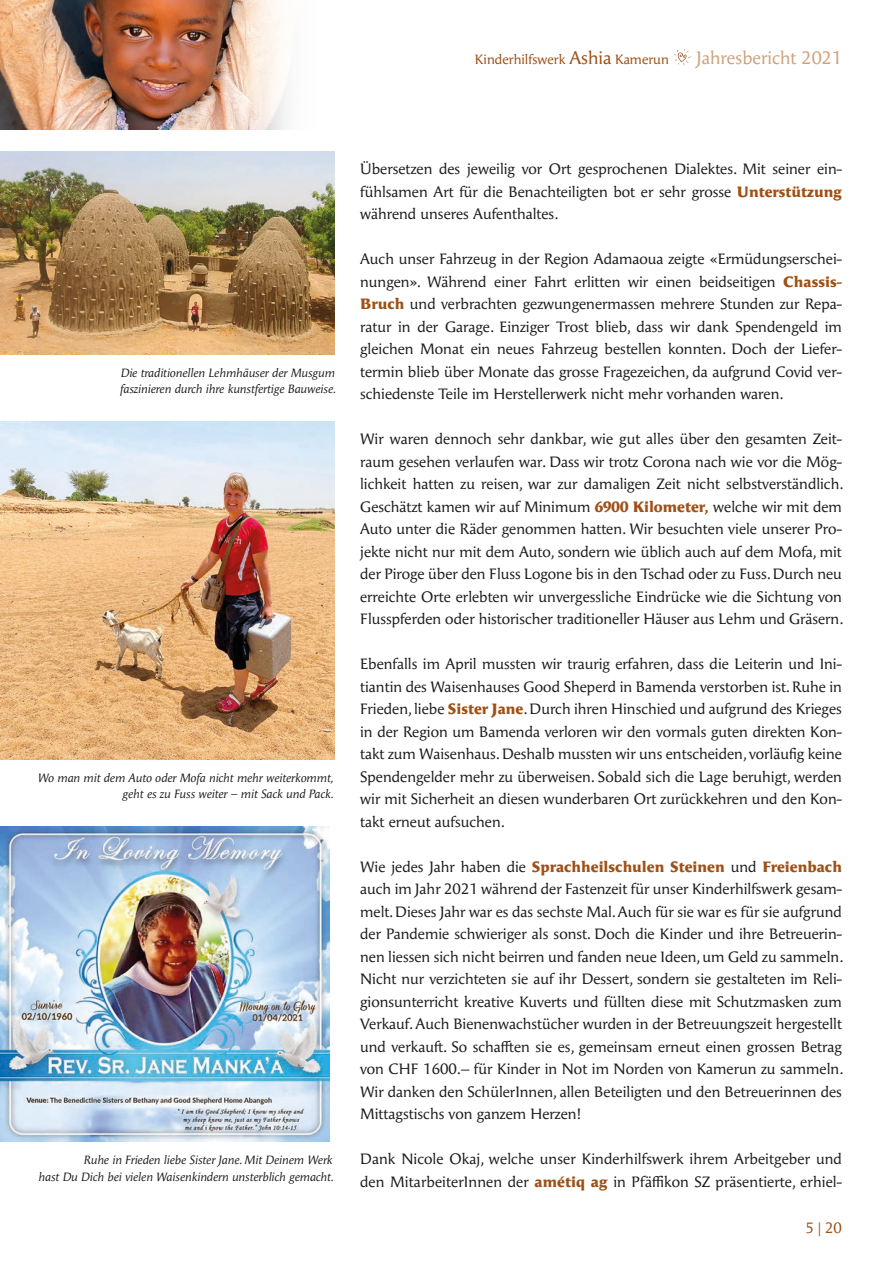
<style>
.page{position:relative;width:893px;height:1263px;background:#fff}
.page>*{position:absolute;margin:0;border:0;box-sizing:border-box;transform-origin:0 0}
.t1{font:18px "Angie Pro";color:#cfa17c}
.Grundschrift_PRO{font:15px/22.5px "Angie Pro";color:#1d1d1b;text-align:justify}
.t2{font:15px "Angie Pro";color:#9e5015}
.t3{font:13.5px "Angie Pro";color:#9e5015}
.Bildlegenden_rechtsb{font:italic 12px/16.5px "Angie Pro";color:#1d1d1b;text-align:right}
.s1{font-size:18px}
.s2{font-weight:900;color:#9e5015}
</style>
<div class="page">
<svg style="left:674px;top:49px;width:17px;height:17px"></svg>
<img style="left:0;top:0;width:287px;height:129px">
<img style="left:0;top:422px;width:335px;height:337px">
<img style="left:1px;top:827px;width:328px;height:315px">
<img style="left:0;top:827px;width:1px;height:315px">
<img style="left:0;top:152px;width:335px;height:202px">
<p class="t3" style="left:475px;top:50px;width:195px">Kinderhilfswerk <span class="s1">Ashia</span> Kamerun</p>
<p class="t1" style="left:696px;top:45px;width:147px">Jahresbericht 2021</p>
<p class="Bildlegenden_rechtsb" style="left:120px;top:364px;width:217px;text-align:left">Die traditionellen Lehmhäuser der Musgum faszinieren durch ihre kunstfertige Bauweise.</p>
<p class="Bildlegenden_rechtsb" style="left:37px;top:769px;width:297px">Wo man mit dem Auto oder Mofa nicht mehr weiterkommt, geht es zu Fuss weiter – mit Sack und Pack.</p>
<p class="Bildlegenden_rechtsb" style="left:38px;top:1151px;width:297px">Ruhe in Frieden liebe Sister Jane. Mit Deinem Werk<br>hast Du Dich bei vielen Waisenkindern unsterblich gemacht.</p>
<p class="Grundschrift_PRO" style="left:360px;top:157px;width:483px">Übersetzen des jeweilig vor Ort gesprochenen Dialektes. Mit seiner ein&shy;fühlsamen Art für die Benachteiligten bot er sehr grosse <span class="s2">Unterstützung </span>während unseres Aufenthaltes.</p>
<p class="Grundschrift_PRO" style="left:360px;top:247px;width:483px">Auch unser Fahrzeug in der Region Adamaoua zeigte «Ermüdungserschei&shy;nungen». Während einer Fahrt erlitten wir einen beidseitigen <span class="s2">Chassis-Bruch</span> und verbrachten gezwungenermassen mehrere Stunden zur Repa&shy;ratur in der Garage. Einziger Trost blieb, dass wir dank Spendengeld im gleichen Monat ein neues Fahrzeug bestellen konnten. Doch der Liefer&shy;termin blieb über Monate das grosse Fragezeichen, da aufgrund Covid ver&shy;schiedenste Teile im Herstellerwerk nicht mehr vorhanden waren.</p>
<p class="Grundschrift_PRO" style="left:360px;top:427px;width:485px">Wir waren dennoch sehr dankbar, wie gut alles über den gesamten Zeit&shy;raum gesehen verlaufen war. Dass wir trotz Corona nach wie vor die Mög&shy;lichkeit hatten zu reisen, war zur damaligen Zeit nicht selbstverständlich.<br>Geschätzt kamen wir auf Minimum <span class="s2">6900 Kilometer,</span> welche wir mit dem Auto unter die Räder genommen hatten. Wir besuchten viele unserer Pro&shy;jekte nicht nur mit dem Auto, sondern wie üblich auch auf dem Mofa, mit der Piroge über den Fluss Logone bis in den Tschad oder zu Fuss. Durch neu erreichte Orte erlebten wir unvergessliche Eindrücke wie die Sichtung von Flusspferden oder historischer traditioneller Häuser aus Lehm und Gräsern.</p>
<p class="Grundschrift_PRO" style="left:360px;top:652px;width:483px">Ebenfalls im April mussten wir traurig erfahren, dass die Leiterin und Ini&shy;tiantin des Waisenhauses Good Sheperd in Bamenda verstorben ist. Ruhe in Frieden, liebe <span class="s2">Sister Jane</span>. Durch ihren Hinschied und aufgrund des Krieges in der Region um Bamenda verloren wir den vormals guten direkten Kon&shy;takt zum Waisenhaus. Deshalb mussten wir uns entscheiden, vorläufig keine Spendengelder mehr zu überweisen. Sobald sich die Lage beruhigt, werden wir mit Sicherheit an diesen wunderbaren Ort zurückkehren und den Kon&shy;takt erneut aufsuchen.</p>
<p class="Grundschrift_PRO" style="left:360px;top:854px;width:485px">Wie jedes Jahr haben die <span class="s2">Sprachheilschulen Steinen</span> und <span class="s2">Freienbach </span>auch im Jahr 2021 während der Fastenzeit für unser Kinderhilfswerk gesam&shy;melt. Dieses Jahr war es das sechste Mal. Auch für sie war es für sie aufgrund der Pandemie schwieriger als sonst. Doch die Kinder und ihre Betreuerin&shy;nen liessen sich nicht beirren und fanden neue Ideen, um Geld zu sammeln.<br>Nicht nur verzichteten sie auf ihr Dessert, sondern sie gestalteten im Reli&shy;gionsunterricht kreative Kuverts und füllten diese mit Schutzmasken zum Verkauf. Auch Bienenwachstücher wurden in der Betreuungszeit hergestellt und verkauft. So schafften sie es, gemeinsam erneut einen grossen Betrag von CHF 1600.– für Kinder in Not im Norden von Kamerun zu sammeln.<br>Wir danken den SchülerInnen, allen Beteiligten und den Betreuerinnen des Mittagstischs von ganzem Herzen!</p>
<p class="Grundschrift_PRO" style="left:360px;top:1147px;width:483px">Dank Nicole Okaj, welche unser Kinderhilfswerk ihrem Arbeitgeber und den MitarbeiterInnen der <span class="s2">amétiq ag</span> in Pfäffikon SZ präsentierte, erhiel-</p>
<p class="t2" style="left:805px;top:1217px;width:38px">5 | 20</p>
</div>
